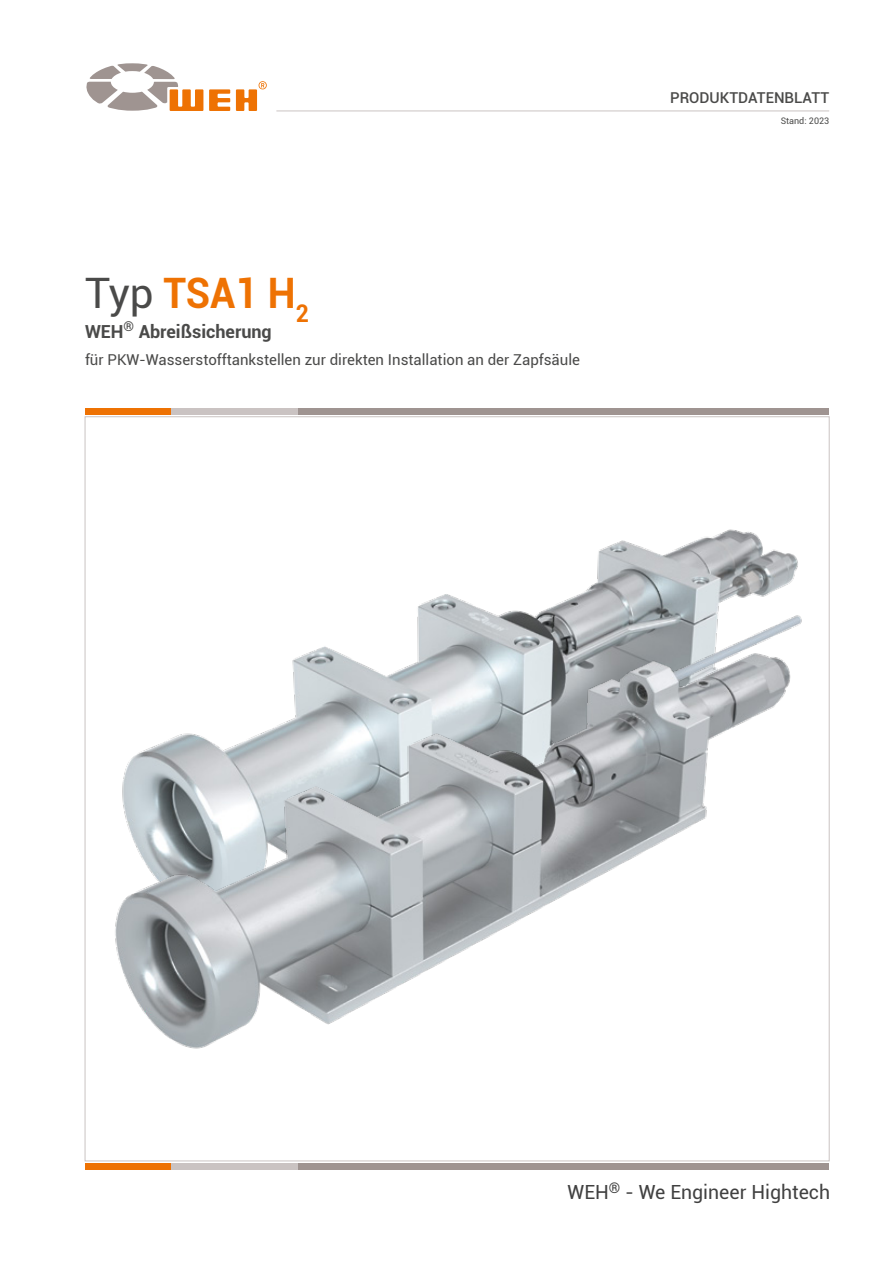
<style>
.page{position:relative;width:893px;height:1263px;background:#fff}
.page>*{position:absolute;margin:0;border:0;box-sizing:border-box;transform-origin:0 0}
.t1{font:700 42px "Roboto";color:#ee7203;scale:.94 1}
.t2{font:19.5px "Roboto";color:#000}
.t3{font:700 18px "Roboto";color:#4a4a49}
.t4{font:15px "Roboto";color:#4a4a49}
.t5{font:500 15px "Roboto";color:#4a4a49}
.t6{font:9px "Roboto";color:#4a4a49}
.s1{font-weight:400;color:#4a4a49}
</style>
<div class="page">
<hr style="left:276px;top:111px;width:553px;height:1px;background:#cac3c2">
<div style="left:298px;top:408px;width:531px;height:7px;background:#9f9491"></div>
<div style="left:170px;top:408px;width:128px;height:7px;background:#cac3c2"></div>
<div style="left:85px;top:408px;width:85px;height:7px;background:#ee7203"></div>
<div style="left:298px;top:1163px;width:531px;height:6px;background:#9f9491"></div>
<div style="left:170px;top:1163px;width:128px;height:6px;background:#cac3c2"></div>
<div style="left:85px;top:1163px;width:85px;height:6px;background:#ee7203"></div>
<svg style="left:86px;top:63px;width:117px;height:48px"></svg>
<svg style="left:209px;top:89px;width:21px;height:22px"></svg>
<svg style="left:236px;top:81px;width:31px;height:30px"></svg>
<img style="left:418px;top:529px;width:380px;height:83px">
<img style="left:115px;top:612px;width:687px;height:437px">
<h1 class="t1" style="left:85px;top:263px;width:240px"><span class="s1">Typ</span> TSA1 H<sub>2</sub></h1>
<p class="t3" style="left:85px;top:319px;width:188px">WEH<sup>®</sup> Abreißsicherung</p>
<p class="t4" style="left:85px;top:349px;width:496px">für PKW-Wasserstofftankstellen zur direkten Installation an der Zapfsäule</p>
<p class="t5" style="left:670px;top:87px;width:161px">PRODUKTDATENBLATT</p>
<p class="t6" style="left:781px;top:114px;width:50px">Stand: 2023</p>
<h2 class="t2" style="left:568px;top:1178px;width:264px">WEH<sup>®</sup> - We Engineer Hightech</h2>
</div>
